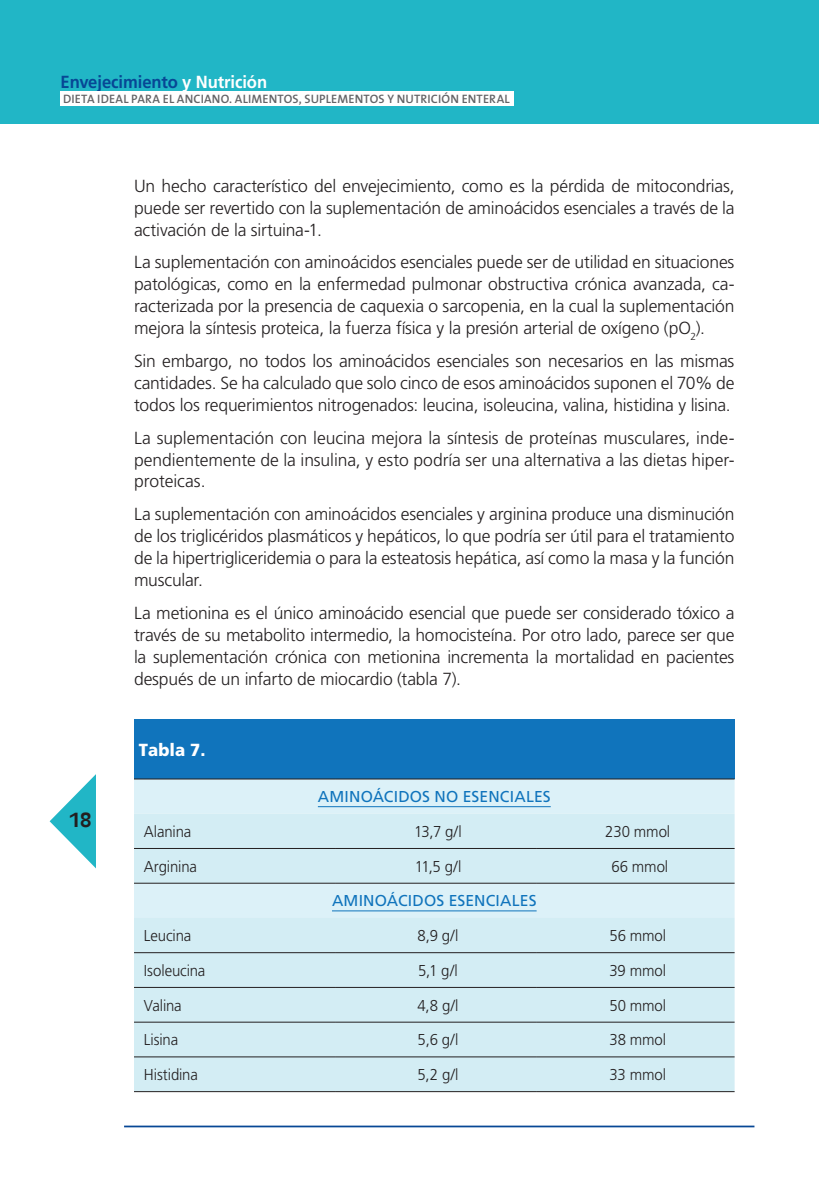
<style>
.page{position:relative;width:819px;height:1191px;background:#fff}
.page>*{position:absolute;margin:0;border:0;box-sizing:border-box;transform-origin:0 0}
.t1{font:700 19.25px "Antique Olive Std";color:#231f20}
._1A_TEXTO_GENERAL{font:300 17.5px/21.9px "Frutiger LT Std";letter-spacing:-.01em;color:#231f20;text-align:justify}
.t2{font:700 17.5px "Frutiger LT Std";letter-spacing:-.005em;color:#074795;scale:.95 1}
._1A_TEXTO_GENERAL-2{font:900 17.5px "Frutiger LT Std";color:#fff;scale:.95 1}
.x_TEXTO_GENERAL{font:300 15.75px "Frutiger LT Std";letter-spacing:-.01em;color:#231f20;scale:.95 1}
.x_NEGRILLAS{font:15.75px "Frutiger LT Std";letter-spacing:.01em;color:#1074bc}
.t3{font:600 12.25px "The Sans";letter-spacing:.015em;color:#636366}
.s1{color:#fff}
</style>
<div class="page">
<div style="left:0;top:0;width:819px;height:124px;background:#21b6c6"></div>
<hr style="left:124px;top:1125px;width:630px;height:2px;background:#074795">
<svg style="left:50px;top:774px;width:46px;height:94px"></svg>
<div style="left:61px;top:91px;width:452px;height:14px;background:#fff"></div>
<div style="left:134px;top:719px;width:600px;height:60px;background:#1074bc"></div>
<div style="left:134px;top:779px;width:600px;height:34px;background:#dcf1f8"></div>
<svg style="left:134px;top:813px;width:600px;height:278px;background:#d2ecf3"></svg>
<hr style="left:134px;top:778px;width:201px;height:1px;background:#231f20">
<hr style="left:335px;top:778px;width:201px;height:1px;background:#231f20">
<hr style="left:536px;top:778px;width:198px;height:1px;background:#231f20">
<hr style="left:134px;top:848px;width:201px;height:1px;background:#231f20">
<hr style="left:335px;top:848px;width:201px;height:1px;background:#231f20">
<hr style="left:536px;top:848px;width:198px;height:1px;background:#231f20">
<hr style="left:134px;top:952px;width:201px;height:1px;background:#231f20">
<hr style="left:335px;top:952px;width:201px;height:1px;background:#231f20">
<hr style="left:536px;top:952px;width:198px;height:1px;background:#231f20">
<hr style="left:134px;top:987px;width:201px;height:1px;background:#231f20">
<hr style="left:335px;top:987px;width:201px;height:1px;background:#231f20">
<hr style="left:536px;top:987px;width:198px;height:1px;background:#231f20">
<hr style="left:134px;top:1021px;width:201px;height:1px;background:#231f20">
<hr style="left:335px;top:1021px;width:201px;height:1px;background:#231f20">
<hr style="left:536px;top:1021px;width:198px;height:1px;background:#231f20">
<hr style="left:134px;top:1056px;width:201px;height:1px;background:#231f20">
<hr style="left:335px;top:1056px;width:201px;height:1px;background:#231f20">
<hr style="left:536px;top:1056px;width:198px;height:1px;background:#231f20">
<hr style="left:134px;top:1091px;width:201px;height:1px;background:#231f20">
<hr style="left:335px;top:1091px;width:201px;height:1px;background:#231f20">
<hr style="left:536px;top:1091px;width:198px;height:1px;background:#231f20">
<hr style="left:134px;top:883px;width:201px;height:1px;background:#231f20">
<hr style="left:335px;top:883px;width:201px;height:1px;background:#231f20">
<hr style="left:536px;top:883px;width:198px;height:1px;background:#231f20">
<hr style="left:318px;top:806px;width:232px;height:1px;background:#1074bc">
<hr style="left:332px;top:910px;width:204px;height:1px;background:#1074bc">
<p class="t2" style="left:61px;top:71px;width:219px">Envejecimiento <span class="s1">y Nutrición</span></p>
<p class="t3" style="left:63px;top:88px;width:448px">DIETA IDEAL PARA EL ANCIANO. ALIMENTOS, SUPLEMENTOS Y NUTRICIÓN ENTERAL</p>
<p class="_1A_TEXTO_GENERAL" style="left:134px;top:175px;width:602px">Un hecho característico del envejecimiento, como es la pérdida de mitocondrias, puede ser revertido con la suplementación de aminoácidos esenciales a través de la activación de la sirtuina-1.</p>
<p class="_1A_TEXTO_GENERAL" style="left:134px;top:252px;width:602px">La suplementación con aminoácidos esenciales puede ser de utilidad en situaciones patológicas, como en la enfermedad pulmonar obstructiva crónica avanzada, ca&shy;racterizada por la presencia de caquexia o sarcopenia, en la cual la suplementación mejora la síntesis proteica, la fuerza física y la presión arterial de oxígeno (pO<sub>2</sub>).</p>
<p class="_1A_TEXTO_GENERAL" style="left:134px;top:350px;width:602px">Sin embargo, no todos los aminoácidos esenciales son necesarios en las mismas cantidades. Se ha calculado que solo cinco de esos aminoácidos suponen el 70% de todos los requerimientos nitrogenados: leucina, isoleucina, valina, histidina y lisina.</p>
<p class="_1A_TEXTO_GENERAL" style="left:134px;top:427px;width:602px">La suplementación con leucina mejora la síntesis de proteínas musculares, inde&shy;pendientemente de la insulina, y esto podría ser una alternativa a las dietas hiper&shy;proteicas.</p>
<p class="_1A_TEXTO_GENERAL" style="left:134px;top:503px;width:602px">La suplementación con aminoácidos esenciales y arginina produce una disminución de los triglicéridos plasmáticos y hepáticos, lo que podría ser útil para el tratamiento de la hipertrigliceridemia o para la esteatosis hepática, así como la masa y la función muscular.</p>
<p class="_1A_TEXTO_GENERAL" style="left:134px;top:602px;width:602px">La metionina es el único aminoácido esencial que puede ser considerado tóxico a través de su metabolito intermedio, la homocisteína. Por otro lado, parece ser que la suplementación crónica con metionina incrementa la mortalidad en pacientes después de un infarto de miocardio (tabla 7).</p>
<p class="t1" style="left:70px;top:808px;width:23px">18</p>
<p class="_1A_TEXTO_GENERAL-2" style="left:139px;top:739px;width:72px">Tabla 7.</p>
<p class="x_NEGRILLAS" style="left:318px;top:787px;width:234px">AMINOÁCIDOS NO ESENCIALES</p>
<p class="x_TEXTO_GENERAL" style="left:144px;top:822px;width:51px">Alanina</p>
<p class="x_TEXTO_GENERAL" style="left:414px;top:822px;width:52px">13,7 g/l</p>
<p class="x_TEXTO_GENERAL" style="left:605px;top:822px;width:70px">230 mmol</p>
<p class="x_TEXTO_GENERAL" style="left:144px;top:857px;width:57px">Arginina</p>
<p class="x_TEXTO_GENERAL" style="left:414px;top:857px;width:51px">11,5 g/l</p>
<p class="x_TEXTO_GENERAL" style="left:611px;top:857px;width:61px">66 mmol</p>
<p class="x_NEGRILLAS" style="left:332px;top:891px;width:206px">AMINOÁCIDOS ESENCIALES</p>
<p class="x_TEXTO_GENERAL" style="left:144px;top:927px;width:51px">Leucina</p>
<p class="x_TEXTO_GENERAL" style="left:417px;top:927px;width:44px">8,9 g/l</p>
<p class="x_TEXTO_GENERAL" style="left:609px;top:927px;width:61px">56 mmol</p>
<p class="x_TEXTO_GENERAL" style="left:144px;top:961px;width:66px">Isoleucina</p>
<p class="x_TEXTO_GENERAL" style="left:418px;top:961px;width:43px">5,1 g/l</p>
<p class="x_TEXTO_GENERAL" style="left:609px;top:961px;width:61px">39 mmol</p>
<p class="x_TEXTO_GENERAL" style="left:144px;top:996px;width:41px">Valina</p>
<p class="x_TEXTO_GENERAL" style="left:417px;top:996px;width:45px">4,8 g/l</p>
<p class="x_TEXTO_GENERAL" style="left:609px;top:996px;width:61px">50 mmol</p>
<p class="x_TEXTO_GENERAL" style="left:144px;top:1031px;width:38px">Lisina</p>
<p class="x_TEXTO_GENERAL" style="left:417px;top:1031px;width:44px">5,6 g/l</p>
<p class="x_TEXTO_GENERAL" style="left:609px;top:1031px;width:61px">38 mmol</p>
<p class="x_TEXTO_GENERAL" style="left:144px;top:1065px;width:58px">Histidina</p>
<p class="x_TEXTO_GENERAL" style="left:417px;top:1065px;width:45px">5,2 g/l</p>
<p class="x_TEXTO_GENERAL" style="left:609px;top:1065px;width:61px">33 mmol</p>
</div>
